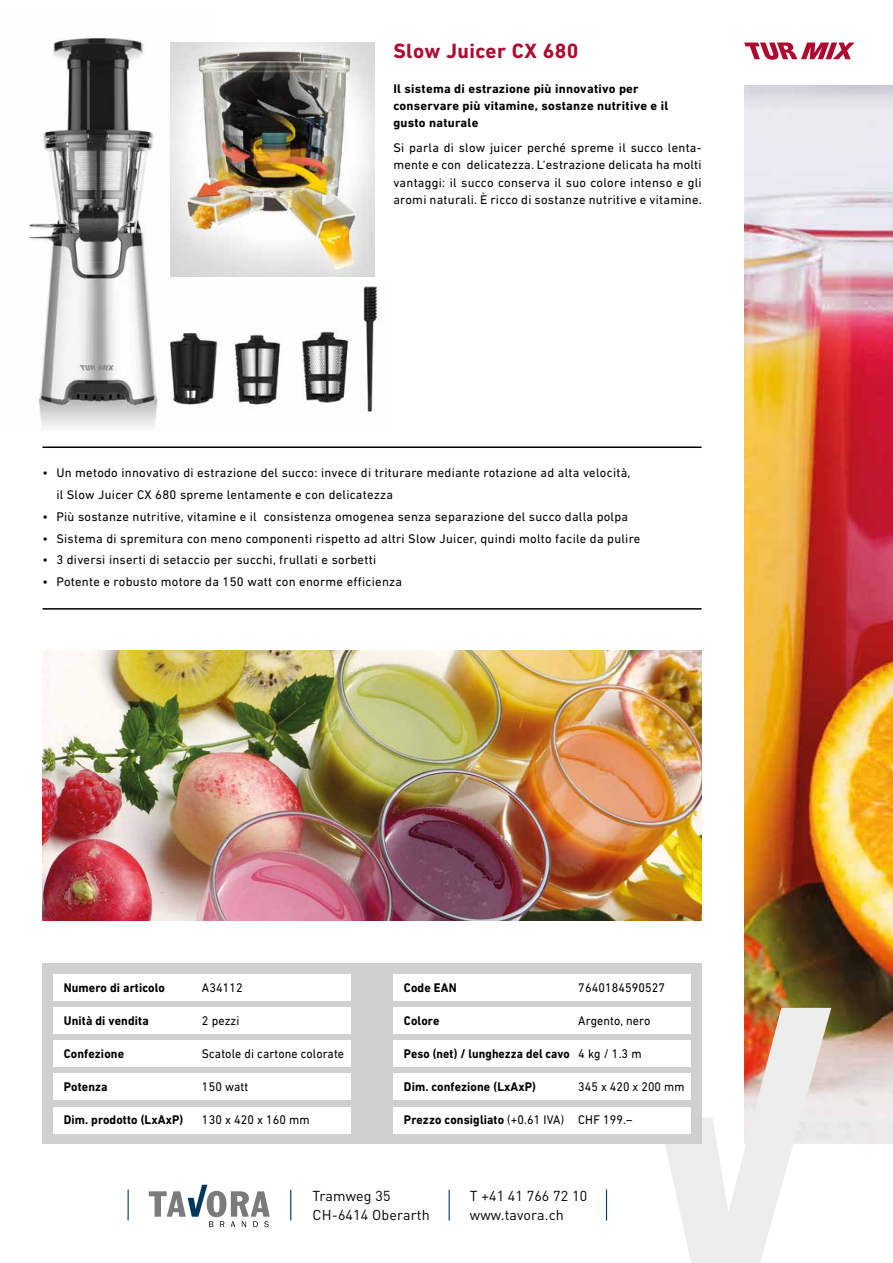
<style>
.page{position:relative;width:893px;height:1263px;background:#fff}
.page>*{position:absolute;margin:0;border:0;box-sizing:border-box;transform-origin:0 0}
.t1{font:700 21px "DIN Next LT Pro";letter-spacing:.02em;color:#b00930}
.t2{font:14.25px "DIN Pro";letter-spacing:.01em;color:#000}
.t3{font:12.75px/17.2px "DIN Next LT Pro";letter-spacing:.02em;color:#000}
.t4{font:12.75px "DIN Next LT Pro";letter-spacing:.02em;color:#000;scale:.95 1}
.t5{font:700 12.75px "DIN Next LT Pro";letter-spacing:.01em;color:#000;scale:.95 1}
.t6{font:700 12.75px/17.2px "DIN Next LT Pro";letter-spacing:.01em;color:#000}
.t7{font:700 12.75px "DIN Next LT Pro";letter-spacing:.01em;color:#000;scale:.93 1}
.t8{font:12.75px "DIN Next LT Pro";letter-spacing:.02em;color:#000;scale:.94 1}
.t9{font:12.75px "DIN Next LT Pro";letter-spacing:.02em;color:#000;scale:.93 1}
.s1{font-weight:400}
.s2{font-weight:700}
</style>
<div class="page">
<img style="left:744px;top:85px;width:149px;height:1059px">
<svg style="left:665px;top:1008px;width:166px;height:255px"></svg>
<hr style="left:128px;top:1189px;width:1px;height:31px;background:#003761">
<hr style="left:290px;top:1189px;width:1px;height:31px;background:#003761">
<hr style="left:449px;top:1189px;width:1px;height:31px;background:#003761">
<hr style="left:606px;top:1189px;width:1px;height:31px;background:#003761">
<svg style="left:149px;top:1185px;width:121px;height:42px"></svg>
<div style="left:43px;top:963px;width:659px;height:181px;background:#d0d0d0"></div>
<div style="left:53px;top:974px;width:638px;height:26px;background:#fff"></div>
<div style="left:53px;top:1007px;width:638px;height:26px;background:#fff"></div>
<div style="left:53px;top:1040px;width:638px;height:26px;background:#fff"></div>
<div style="left:53px;top:1073px;width:638px;height:26px;background:#fff"></div>
<div style="left:53px;top:1107px;width:638px;height:26px;background:#fff"></div>
<div style="left:352px;top:964px;width:41px;height:179px;background:#d0d0d0"></div>
<hr style="left:43px;top:446px;width:659px;height:2px;background:#000">
<hr style="left:43px;top:608px;width:659px;height:2px;background:#000">
<svg style="left:744px;top:43px;width:110px;height:17px"></svg>
<img style="left:29px;top:37px;width:183px;height:391px">
<img style="left:162px;top:280px;width:220px;height:148px">
<img style="left:170px;top:43px;width:204px;height:233px">
<img style="left:43px;top:651px;width:659px;height:270px">
<h1 class="t1" style="left:393px;top:39px;width:187px">Slow Juicer CX 680</h1>
<p class="t6" style="left:393px;top:80px;width:276px">Il sistema di estrazione più innovativo per conservare più vitamine, sostanze nutritive e il gusto naturale</p>
<p class="t3" style="left:393px;top:139px;width:310px;text-align:justify">Si parla di slow juicer perché spreme il succo lenta&shy;mente e con delicatezza. L‘estrazione delicata ha molti vantaggi: il succo conserva il suo colore intenso e gli aromi naturali. È ricco di sostanze nutritive e vitamine.</p>
<p class="t3" style="left:56px;top:462px;width:576px;line-height:21.8px;text-indent:-14px">• Un metodo innovativo di estrazione del succo: invece di triturare mediante rotazione ad alta velocità, il Slow Juicer CX 680 spreme lentamente e con delicatezza</p>
<p class="t3" style="left:43px;top:508px;width:587px">• Più sostanze nutritive, vitamine e il consistenza omogenea senza separazione del succo dalla polpa</p>
<p class="t3" style="left:43px;top:529px;width:599px">• Sistema di spremitura con meno componenti rispetto ad altri Slow Juicer, quindi molto facile da pulire</p>
<p class="t3" style="left:43px;top:551px;width:335px">• 3 diversi inserti di setaccio per succhi, frullati e sorbetti</p>
<p class="t3" style="left:43px;top:573px;width:361px">• Potente e robusto motore da 150 watt con enorme efficienza</p>
<p class="t5" style="left:64px;top:980px;width:108px">Numero di articolo</p>
<p class="t4" style="left:202px;top:980px;width:44px">A34112</p>
<p class="t5" style="left:64px;top:1013px;width:91px">Unità di vendita</p>
<p class="t4" style="left:202px;top:1013px;width:41px">2 pezzi</p>
<p class="t5" style="left:64px;top:1046px;width:65px">Confezione</p>
<p class="t4" style="left:202px;top:1046px;width:151px">Scatole di cartone colorate</p>
<p class="t5" style="left:64px;top:1079px;width:48px">Potenza</p>
<p class="t4" style="left:202px;top:1079px;width:50px">150 watt</p>
<p class="t5" style="left:64px;top:1112px;width:127px">Dim. prodotto (LxAxP)</p>
<p class="t4" style="left:202px;top:1112px;width:115px">130 x 420 x 160 mm</p>
<p class="t4" style="left:209px;top:980px;width:37px">11 80</p>
<p class="t4" style="left:202px;top:1013px;width:8px">1</p>
<p class="t4" style="left:236px;top:1013px;width:8px">o</p>
<p class="t4" style="left:209px;top:1079px;width:85px">235–1470 watt</p>
<p class="t4" style="left:209px;top:1112px;width:8px">8</p>
<p class="t4" style="left:234px;top:1112px;width:56px">315 395</p>
<p class="t5" style="left:404px;top:980px;width:57px">Code EAN</p>
<p class="t4" style="left:578px;top:980px;width:93px">7640184590527</p>
<p class="t5" style="left:404px;top:1013px;width:39px">Colore</p>
<p class="t4" style="left:578px;top:1013px;width:77px">Argento, nero</p>
<p class="t7" style="left:404px;top:1046px;width:257px">Peso (net) / lunghezza del cavo <span class="s1">4 kg / 1.3 m</span></p>
<p class="t5" style="left:404px;top:1079px;width:140px">Dim. confezione (LxAxP)</p>
<p class="t8" style="left:578px;top:1079px;width:115px">345 x 420 x 200 mm</p>
<p class="t4" style="left:404px;top:1112px;width:242px"><span class="s2">Prezzo consigliato</span> (+0.61 IVA) CHF 199.–</p>
<p class="t4" style="left:645px;top:980px;width:22px">008</p>
<p class="t9" style="left:578px;top:1046px;width:54px">7.8 kg / 1</p>
<p class="t8" style="left:578px;top:1079px;width:49px">430 37</p>
<p class="t8" style="left:648px;top:1079px;width:8px">3</p>
<p class="t4" style="left:518px;top:1112px;width:26px">250</p>
<p class="t4" style="left:603px;top:1112px;width:15px">54</p>
<p class="t2" style="left:313px;top:1184px;width:80px">Tramweg 35</p>
<p class="t2" style="left:470px;top:1184px;width:119px">T +41 41 766 72 10</p>
<p class="t2" style="left:313px;top:1204px;width:119px">CH-6414 Oberarth</p>
<p class="t2" style="left:470px;top:1204px;width:96px">www.tavora.ch</p>
</div>
